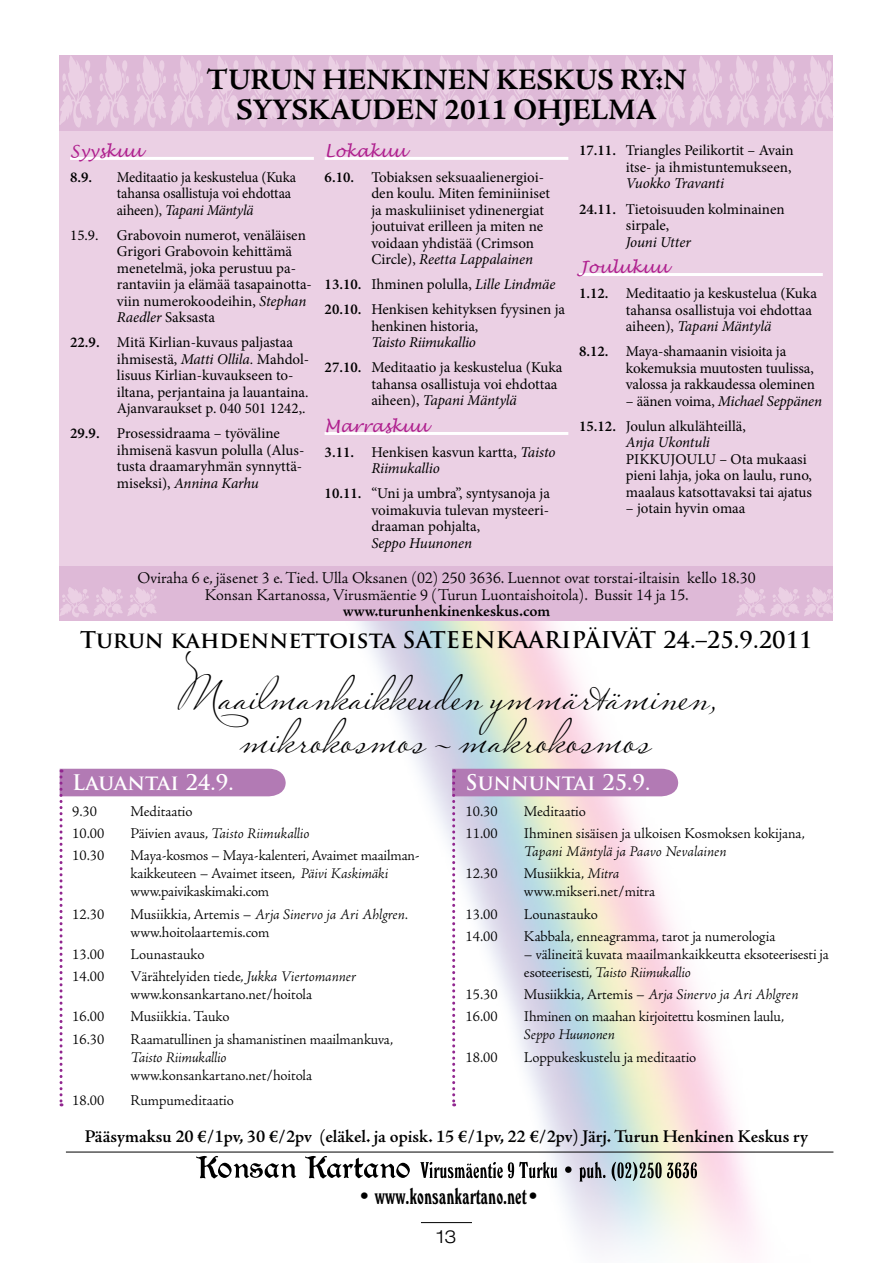
<style>
.page{position:relative;width:893px;height:1263px;background:#fff}
.page>*{position:absolute;margin:0;border:0;box-sizing:border-box;transform-origin:0 0}
.t1{font:48.75px/43.2px "Miss Le Gatees";color:#000;text-align:center}
.t2{font:700 30px/30px "Adobe Jenson Pro";color:#000;text-align:center}
.t3{font:700 22.5px "Trajan Pro";color:#000}
.t4{font:22.5px "Windsor Elongated BT";color:#000}
.t5{font:700 21px "Trajan Pro";color:#fff}
.t6{font:600 18px "Adobe Jenson Pro";letter-spacing:-.005em;color:#000}
.t7{font:300 expanded 18px "Helvetica Neue";color:#000}
.t8{font:300 16.5px/16.5px "Adobe Jenson Pro";color:#000;text-align:center}
.t9{font:italic 16.5px "Lucida Handwriting";color:#af1f8e}
.t10{font:600 16.5px "Adobe Jenson Pro";letter-spacing:-.005em;color:#000}
.t11{font:15px/16.5px "Minion Pro";letter-spacing:-.005em;color:#000}
.t12{font:300 15px/18px "Adobe Jenson Pro";letter-spacing:-.005em;color:#000}
.t13{font:italic 300 15px "Adobe Jenson Pro";letter-spacing:-.005em;color:#000}
.t14{font:15px/16.5px "Minion Pro";letter-spacing:-.005em;color:#000;scale:.96 1}
.t15{font:italic 15px "Minion Pro";letter-spacing:-.01em;color:#000}
.t16{font:600 15px "Minion Pro";color:#000}
.s1{font-style:italic}
.s2{font-weight:600}
.s3{font-style:normal}
</style>
<div class="page">
<img style="left:323px;top:621px;width:487px;height:636px">
<svg style="left:196px;top:1156px;width:501px;height:25px"></svg>
<hr style="left:66px;top:1152px;width:767px;height:1px;background:#000">
<svg style="left:452px;top:769px;width:226px;height:337px"></svg>
<svg style="left:60px;top:769px;width:226px;height:337px"></svg>
<div style="left:60px;top:55px;width:773px;height:566px;background:#ebd0e4"></div>
<div style="left:60px;top:55px;width:773px;height:75px;background:#deb9d7"></div>
<svg style="left:60px;top:56px;width:773px;height:72px"></svg>
<div style="left:60px;top:567px;width:773px;height:54px;background:#deb9d7"></div>
<svg style="left:736px;top:587px;width:97px;height:30px"></svg>
<svg style="left:60px;top:587px;width:97px;height:30px"></svg>
<hr style="left:70px;top:157px;width:244px;height:3px;background:#fff">
<hr style="left:325px;top:157px;width:243px;height:3px;background:#fff">
<hr style="left:325px;top:432px;width:243px;height:3px;background:#fff">
<hr style="left:579px;top:273px;width:244px;height:3px;background:#fff">
<hr style="left:421px;top:1222px;width:51px;height:1px;background:#000">
<h2 class="t2" style="left:207px;top:65px;width:481px">TURUN HENKINEN KESKUS RY:N<br>SYYSKAUDEN 2011 OHJELMA</h2>
<p class="t9" style="left:70px;top:141px;width:73px">Syyskuu</p>
<p class="t16" style="left:70px;top:167px;width:24px">8.9.</p>
<p class="t14" style="left:117px;top:169px;width:188px">Meditaatio ja keskustelua (Kuka tahansa osallistuja voi ehdottaa aiheen), <span class="s1">Tapani Mäntylä</span></p>
<p class="t11" style="left:117px;top:227px;width:196px;text-indent:-47px">15.9. Grabovoin numerot, venäläisen<br>Grigori Grabovoin kehittämä menetelmä, joka perustuu pa&shy;rantaviin ja elämää tasapainotta&shy;viin numerokoodeihin, <span class="s1">Stephan<br>Raedler</span> Saksasta</p>
<p class="t11" style="left:117px;top:334px;width:194px;text-indent:-47px"><span class="s2">22.9.</span> Mitä Kirlian-kuvaus paljastaa ihmisestä, <span class="s1">Matti Ollila.</span> Mahdol&shy;lisuus Kirlian-kuvaukseen to&shy;iltana, perjantaina ja lauantaina.<br>Ajanvaraukset p. 040 501 1242,.</p>
<p class="t11" style="left:117px;top:425px;width:189px;text-indent:-47px"><span class="s2">29.9.</span> Prosessidraama – työväline ihmisenä kasvun polulla (Alus&shy;tusta draamaryhmän synnyttä&shy;miseksi), <span class="s1">Annina Karhu</span></p>
<p class="t9" style="left:325px;top:141px;width:83px">Lokakuu</p>
<p class="t11" style="left:371px;top:169px;width:180px;text-indent:-47px"><span class="s2">6.10.</span> Tobiaksen seksuaalienergioi&shy;den koulu. Miten feminiiniset ja maskuliiniset ydinenergiat joutuivat erilleen ja miten ne voidaan yhdistää (Crimson<br>Circle), <span class="s1">Reetta Lappalainen</span></p>
<p class="t11" style="left:325px;top:272px;width:242px;line-height:25px"><span class="s2">13.10.</span> Ihminen polulla, <span class="s1">Lille Lindmäe<br></span><span class="s2">20.10.</span> Henkisen kehityksen fyysinen ja</p>
<p class="t11" style="left:371px;top:318px;width:108px">henkinen historia,</p>
<p class="t11" style="left:325px;top:330px;width:239px;line-height:25px;text-indent:47px"><span class="s1">Taisto Riimukallio<br></span><span class="s2">27.10.</span> Meditaatio ja keskustelua (Kuka</p>
<p class="t11" style="left:371px;top:376px;width:188px">tahansa osallistuja voi ehdottaa aiheen), <span class="s1">Tapani Mäntylä</span></p>
<p class="t9" style="left:325px;top:416px;width:104px">Marraskuu</p>
<p class="t11" style="left:371px;top:444px;width:186px;text-indent:-47px"><span class="s2">3.11.</span> Henkisen kasvun kartta, <span class="s1">Taisto<br>Riimukallio</span></p>
<p class="t11" style="left:371px;top:485px;width:180px;text-align:justify;text-indent:-47px"><span class="s2">10.11.</span> “Uni ja umbra”, syntysanoja ja voimakuvia tulevan mysteeri&shy;draaman pohjalta,</p>
<p class="t15" style="left:371px;top:533px;width:102px">Seppo Huunonen</p>
<p class="t11" style="left:579px;top:143px;width:216px;text-align:right"><span class="s2">17.11.</span> Triangles Peilikortit – Avain itse- ja ihmistuntemukseen,</p>
<p class="t11" style="left:579px;top:171px;width:207px;line-height:25px;text-indent:47px"><span class="s1">Vuokko Travanti<br></span><span class="s2">24.11.</span> Tietoisuuden kolminainen</p>
<p class="t11" style="left:626px;top:217px;width:45px">sirpale,</p>
<p class="t15" style="left:626px;top:231px;width:66px">Jouni Utter</p>
<p class="t9" style="left:579px;top:257px;width:90px">Joulukuu</p>
<p class="t11" style="left:626px;top:285px;width:193px;text-indent:-47px"><span class="s2">1.12.</span> Meditaatio ja keskustelua (Kuka tahansa osallistuja voi ehdottaa aiheen), <span class="s1">Tapani Mäntylä</span></p>
<p class="t11" style="left:626px;top:343px;width:191px;text-indent:-47px"><span class="s2">8.12.</span> Maya-shamaanin visioita ja kokemuksia muutosten tuulissa, valossa ja rakkaudessa oleminen</p>
<p class="t11" style="left:579px;top:388px;width:245px;line-height:25px;text-indent:47px">– äänen voima, <span class="s1">Michael Seppänen<br></span><span class="s2">15.12.</span> Joulun alkulähteillä,</p>
<p class="t15" style="left:626px;top:432px;width:86px">Anja Ukontuli</p>
<p class="t11" style="left:626px;top:451px;width:188px">PIKKUJOULU – Ota mukaasi pieni lahja, joka on laulu, runo, maalaus katsottavaksi tai ajatus</p>
<p class="t11" style="left:626px;top:500px;width:121px">– jotain hyvin omaa</p>
<p class="t8" style="left:137px;top:570px;width:620px">Oviraha 6 e, jäsenet 3 e. Tied. Ulla Oksanen (02) 250 3636. Luennot ovat torstai-iltaisin kello 18.30<br>Konsan Kartanossa, Virusmäentie 9 (Turun Luontaishoitola). Bussit 14 ja 15.</p>
<p class="t10" style="left:343px;top:602px;width:209px">www.turunhenkinenkeskus.com</p>
<h3 class="t3" style="left:80px;top:625px;width:734px">Turun kahdennettoista SATEENKAARIPÄIVÄT 24.–25.9.2011</h3>
<h1 class="t1" style="left:175px;top:671px;width:545px">Maailmankaikkeuden ymmärtäminen, mikrokosmos – makrokosmos</h1>
<h3 class="t5" style="left:72px;top:770px;width:163px">Lauantai 24.9.</h3>
<p class="t12" style="left:72px;top:802px;width:26px">9.30</p>
<p class="t12" style="left:131px;top:802px;width:63px">Meditaatio</p>
<p class="t12" style="left:72px;top:824px;width:33px">10.00</p>
<p class="t13" style="left:131px;top:825px;width:180px"><span class="s3">Päivien avaus,</span> Taisto Riimukallio</p>
<p class="t12" style="left:72px;top:847px;width:33px">10.30</p>
<p class="t12" style="left:131px;top:847px;width:291px">Maya-kosmos – Maya-kalenteri, Avaimet maailman&shy;kaikkeuteen – Avaimet itseen, <span class="s1">Päivi Kaskimäki </span>www.paivikaskimaki.com</p>
<p class="t12" style="left:72px;top:905px;width:33px">12.30</p>
<p class="t12" style="left:131px;top:905px;width:279px">Musiikkia, Artemis – <span class="s1">Arja Sinervo ja Ari Ahlgren. </span>www.hoitolaartemis.com</p>
<p class="t12" style="left:72px;top:945px;width:33px">13.00</p>
<p class="t12" style="left:131px;top:945px;width:76px">Lounastauko</p>
<p class="t12" style="left:72px;top:967px;width:33px">14.00</p>
<p class="t12" style="left:131px;top:967px;width:227px">Värähtelyiden tiede, <span class="s1">Jukka Viertomanner </span>www.konsankartano.net/hoitola</p>
<p class="t12" style="left:72px;top:1008px;width:33px">16.00</p>
<p class="t12" style="left:131px;top:1008px;width:100px">Musiikkia. Tauko</p>
<p class="t12" style="left:72px;top:1030px;width:33px">16.30</p>
<p class="t12" style="left:131px;top:1030px;width:264px">Raamatullinen ja shamanistinen maailmankuva,</p>
<p class="t13" style="left:131px;top:1048px;width:97px">Taisto Riimukallio</p>
<p class="t12" style="left:131px;top:1066px;width:183px">www.konsankartano.net/hoitola</p>
<p class="t12" style="left:72px;top:1091px;width:33px">18.00</p>
<p class="t12" style="left:131px;top:1091px;width:105px">Rumpumeditaatio</p>
<h3 class="t5" style="left:466px;top:770px;width:186px">Sunnuntai 25.9.</h3>
<p class="t12" style="left:466px;top:802px;width:33px">10.30</p>
<p class="t12" style="left:524px;top:802px;width:63px">Meditaatio</p>
<p class="t12" style="left:466px;top:824px;width:33px">11.00</p>
<p class="t12" style="left:524px;top:824px;width:283px">Ihminen sisäisen ja ulkoisen Kosmoksen kokijana,</p>
<p class="t13" style="left:524px;top:843px;width:204px">Tapani Mäntylä ja Paavo Nevalainen</p>
<p class="t12" style="left:466px;top:865px;width:33px">12.30</p>
<p class="t12" style="left:524px;top:865px;width:133px">Musiikkia, <span class="s1">Mitra </span>www.mikseri.net/mitra</p>
<p class="t12" style="left:466px;top:905px;width:33px">13.00</p>
<p class="t12" style="left:524px;top:905px;width:76px">Lounastauko</p>
<p class="t12" style="left:466px;top:927px;width:33px">14.00</p>
<p class="t12" style="left:524px;top:927px;width:253px">Kabbala, enneagramma, tarot ja numerologia</p>
<p class="t12" style="left:524px;top:945px;width:306px">– välineitä kuvata maailmankaikkeutta eksoteerisesti ja esoteerisesti, <span class="s1">Taisto Riimukallio</span></p>
<p class="t12" style="left:466px;top:985px;width:33px">15.30</p>
<p class="t13" style="left:524px;top:986px;width:276px"><span class="s3">Musiikkia, Artemis –</span> Arja Sinervo ja Ari Ahlgren</p>
<p class="t12" style="left:466px;top:1008px;width:33px">16.00</p>
<p class="t12" style="left:524px;top:1008px;width:262px">Ihminen on maahan kirjoitettu kosminen laulu,</p>
<p class="t13" style="left:524px;top:1026px;width:93px">Seppo Huunonen</p>
<p class="t12" style="left:466px;top:1048px;width:33px">18.00</p>
<p class="t12" style="left:524px;top:1048px;width:174px">Loppukeskustelu ja meditaatio</p>
<p class="t6" style="left:85px;top:1126px;width:725px">Pääsymaksu 20 €/1pv, 30 €/2pv (eläkel. ja opisk. 15 €/1pv, 22 €/2pv) Järj. Turun Henkinen Keskus ry</p>
<h3 class="t4" style="left:358px;top:1182px;width:184px">• www.konsankartano.net•</h3>
<p class="t7" style="left:436px;top:1226px;width:22px">13</p>
</div>
